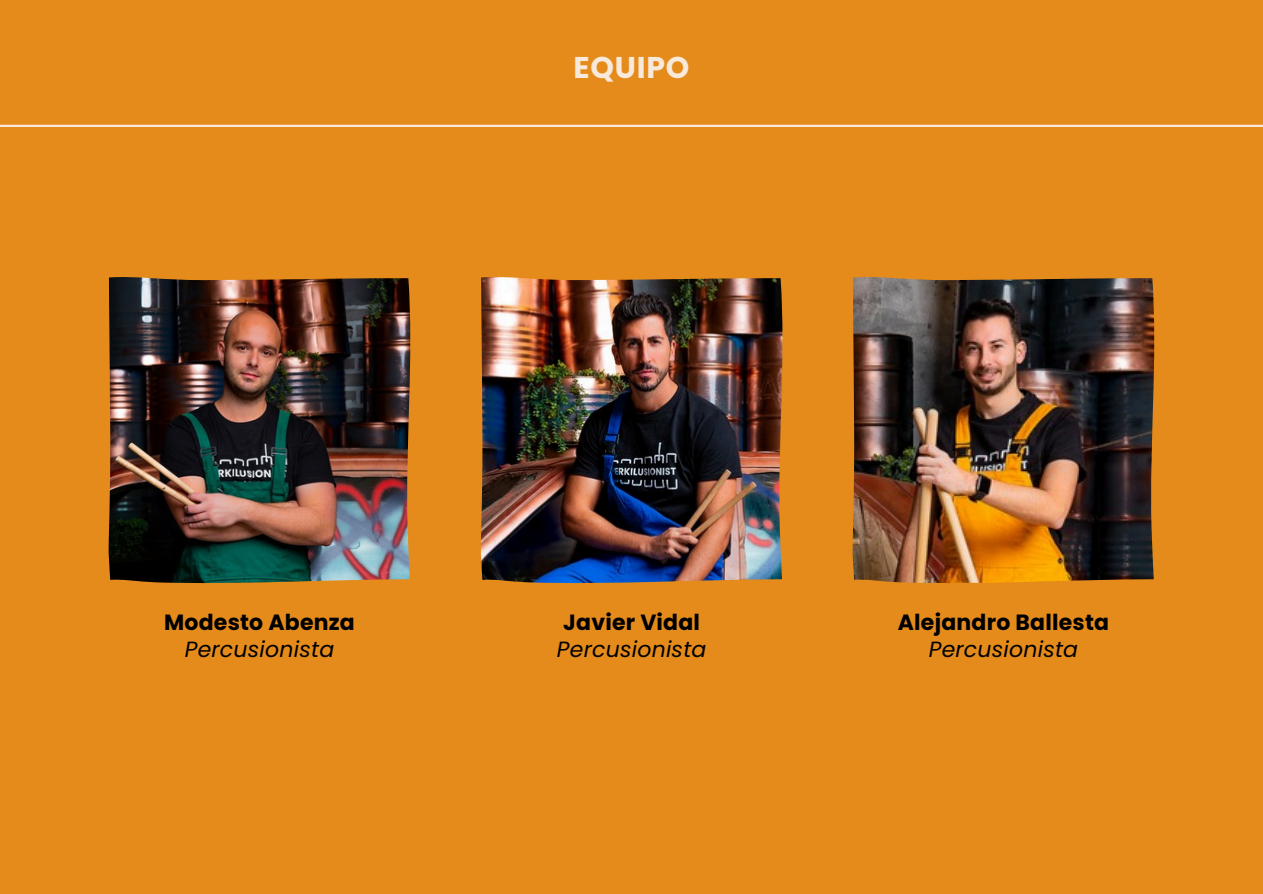
<style>
.page{position:relative;width:1263px;height:894px;background:#fff}
.page>*{position:absolute;margin:0;border:0;box-sizing:border-box;transform-origin:0 0}
.t1{font:700 30px "Poppins";letter-spacing:.025em;color:#f9e9db}
.t2{font:700 22.05px "Poppins";letter-spacing:.01em;color:#000}
.t3{font:italic 22.05px "Poppins";letter-spacing:.01em;color:#000}
</style>
<div class="page">
<div style="left:0;top:0;width:1263px;height:893px;background:#e48b1b"></div>
<img style="left:109px;top:277px;width:301px;height:306px">
<img style="left:481px;top:277px;width:301px;height:306px">
<img style="left:853px;top:277px;width:301px;height:306px">
<hr style="left:0;top:125px;width:1263px;height:2px;background:#f9e9db">
<p class="t1" style="left:573px;top:46px;width:117px">EQUIPO</p>
<p class="t2" style="left:164px;top:606px;width:192px">Modesto Abenza</p>
<p class="t3" style="left:185px;top:634px;width:151px">Percusionista</p>
<p class="t2" style="left:563px;top:606px;width:138px">Javier Vidal</p>
<p class="t3" style="left:557px;top:634px;width:151px">Percusionista</p>
<p class="t2" style="left:898px;top:606px;width:213px">Alejandro Ballesta</p>
<p class="t3" style="left:929px;top:634px;width:151px">Percusionista</p>
</div>
